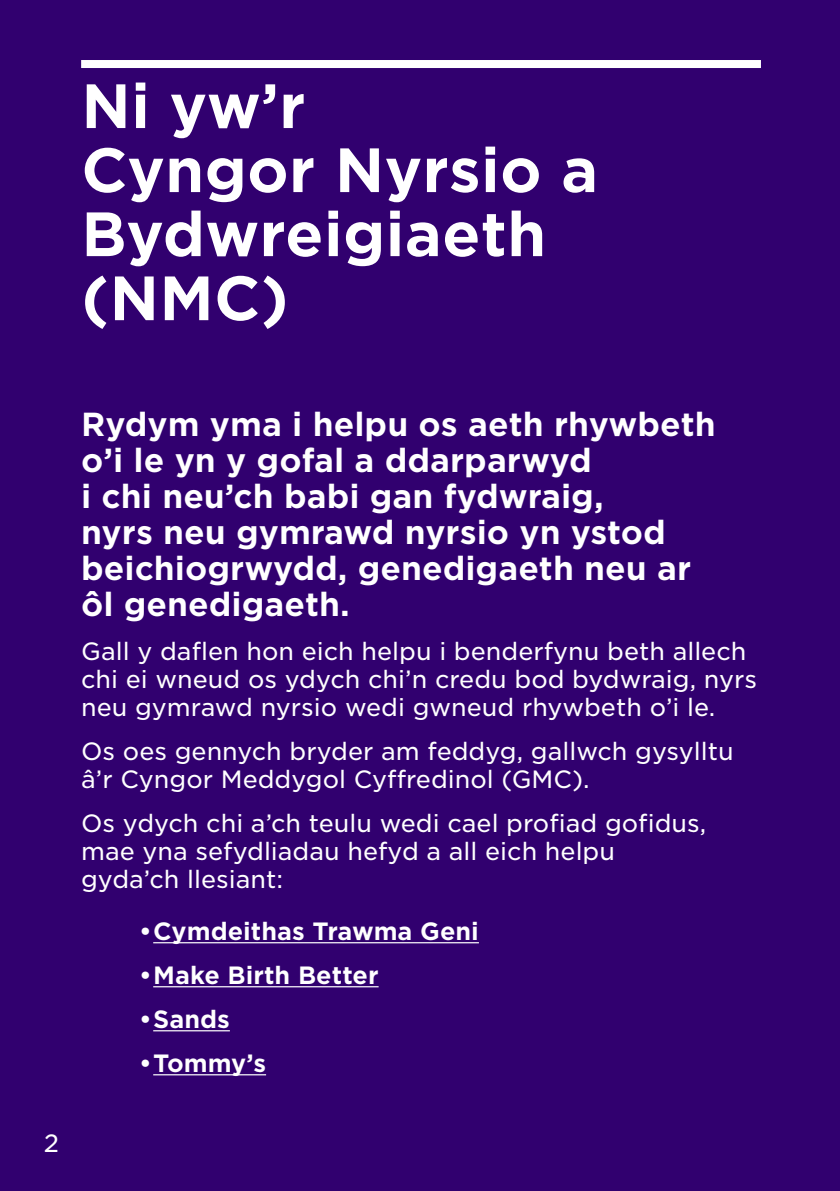
<style>
.page{position:relative;width:840px;height:1191px;background:#fff}
.page>*{position:absolute;margin:0;border:0;box-sizing:border-box;transform-origin:0 0}
.t1{font:700 60px/64px "Gotham S Sm";color:#fff}
.t2{font:700 32px/36px "Gotham S Sm";color:#fff}
.t3{font:24px/28px "Gotham S Sm";color:#fff}
.t4{font:700 24px "Gotham S Sm";color:#fff}
</style>
<div class="page">
<div style="left:0;top:0;width:839px;height:1191px;background:#31006f"></div>
<div style="left:81px;top:60px;width:679px;height:8px;background:#fff"></div>
<hr style="left:153px;top:942px;width:325px;height:1px;background:#fff">
<hr style="left:153px;top:986px;width:225px;height:1px;background:#fff">
<hr style="left:153px;top:1030px;width:77px;height:1px;background:#fff">
<hr style="left:153px;top:1074px;width:113px;height:1px;background:#fff">
<h1 class="t1" style="left:81px;top:73px;width:518px">Ni yw’r<br>Cyngor Nyrsio a<br>Bydwreigiaeth (NMC)</h1>
<p class="t3" style="left:44px;top:1128px;width:17px">2</p>
<h2 class="t2" style="left:81px;top:406px;width:636px">Rydym yma i helpu os aeth rhywbeth o’i le yn y gofal a ddarparwyd<br>i chi neu’ch babi gan fydwraig,<br>nyrs neu gymrawd nyrsio yn ystod beichiogrwydd, genedigaeth neu ar ôl genedigaeth.</h2>
<p class="t3" style="left:81px;top:637px;width:677px">Gall y daflen hon eich helpu i benderfynu beth allech chi ei wneud os ydych chi’n credu bod bydwraig, nyrs neu gymrawd nyrsio wedi gwneud rhywbeth o’i le.</p>
<p class="t3" style="left:81px;top:737px;width:653px">Os oes gennych bryder am feddyg, gallwch gysylltu â’r Cyngor Meddygol Cyffredinol (GMC).</p>
<p class="t3" style="left:81px;top:809px;width:626px">Os ydych chi a’ch teulu wedi cael profiad gofidus, mae yna sefydliadau hefyd a all eich helpu gyda’ch llesiant:</p>
<p class="t4" style="left:139px;top:915px;width:341px">•Cymdeithas Trawma Geni</p>
<p class="t4" style="left:139px;top:959px;width:241px">•Make Birth Better</p>
<p class="t4" style="left:139px;top:1003px;width:92px">•Sands</p>
<p class="t4" style="left:139px;top:1047px;width:128px">•Tommy’s</p>
</div>
